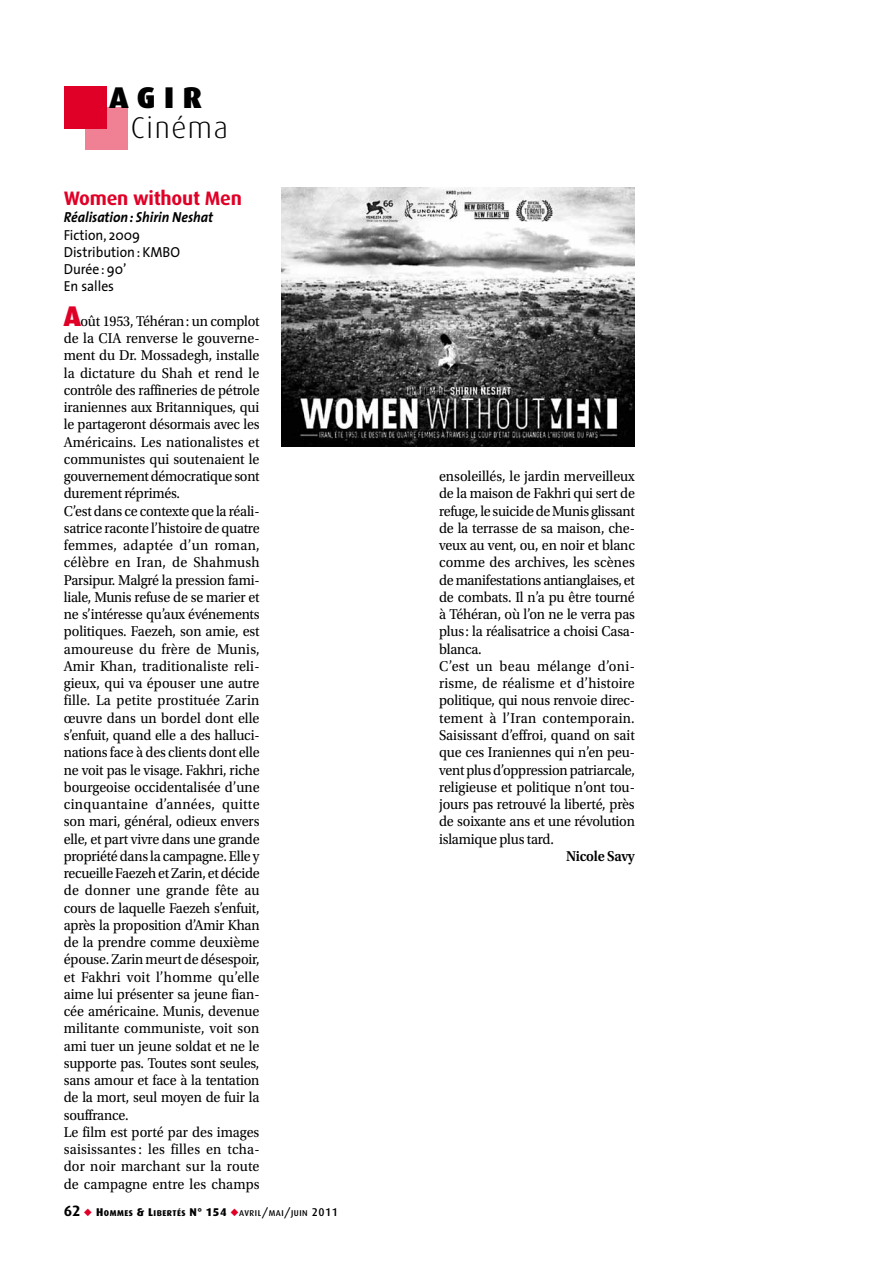
<style>
.page{position:relative;width:893px;height:1263px;background:#fff}
.page>*{position:absolute;margin:0;border:0;box-sizing:border-box;transform-origin:0 0}
.t1{font:300 30px "Dax";letter-spacing:.05em;color:#000}
.t2{font:900 30px "Dax";color:#000}
.t3{font:700 19.5px "Dax";letter-spacing:-.015em;color:#e00027}
.t4{font:15px/17.2px "Utopia Std";letter-spacing:-.01em;color:#000;scale:.94 1}
.t5{font:600 15px "Utopia Std";letter-spacing:-.015em;color:#000;scale:.94 1}
.t6{font:14.55px/17.2px "The Sans";color:#000;scale:.94 1}
.t7{font:italic 700 14.55px "The Sans";color:#000;scale:.94 1}
.t8{font:800 8.4px "Dax";letter-spacing:.06em;color:#000}
.s1{font-family:"Dax";font-weight:900;font-size:28.5px;color:#e00027}
.s2{font-weight:700;font-size:15px}
.s3{color:#e00027}
.s4{font-size:11.25px}
.s5{font-weight:500}
.s6{font-weight:500;font-size:11.25px}
</style>
<div class="page">
<div style="left:85px;top:108px;width:43px;height:42px;background:#f08093"></div>
<div style="left:64px;top:86px;width:42px;height:43px;background:#e00027"></div>
<img style="left:281px;top:188px;width:354px;height:259px">
<h1 class="t2" style="left:109px;top:80px;width:94px">agir</h1>
<h1 class="t1" style="left:131px;top:111px;width:98px">Cinéma</h1>
<h2 class="t3" style="left:64px;top:187px;width:180px">Women without Men</h2>
<p class="t7" style="left:64px;top:205px;width:160px">Réalisation: Shirin Neshat</p>
<p class="t6" style="left:64px;top:226px;width:125px">Fiction, 2009<br>Distribution: KMBO<br>Durée: 90’<br>En salles</p>
<p class="t4" style="left:64px;top:313px;width:210px"><span class="s1">A</span>oût 1953, Téhéran: un complot de la CIA renverse le gouverne&shy;ment du Dr. Mossadegh, installe la dictature du Shah et rend le contrôle des raffineries de pétrole iraniennes aux Britanniques, qui le partageront désormais avec les<br>Américains. Les nationalistes et communistes qui soutenaient le gouvernement démocratique sont durement réprimés.<br>C’est dans ce contexte que la réali&shy;satrice raconte l’histoire de quatre femmes, adaptée d’un roman, célèbre en Iran, de Shahmush<br>Parsipur. Malgré la pression fami&shy;liale, Munis refuse de se marier et ne s’intéresse qu’aux événements politiques. Faezeh, son amie, est amoureuse du frère de Munis,<br>Amir Khan, traditionaliste reli&shy;gieux, qui va épouser une autre fille. La petite prostituée Zarin œuvre dans un bordel dont elle s’enfuit, quand elle a des halluci&shy;nations face à des clients dont elle ne voit pas le visage. Fakhri, riche bourgeoise occidentalisée d’une cinquantaine d’années, quitte son mari, général, odieux envers elle, et part vivre dans une grande propriété dans la campagne. Elle y recueille Faezeh et Zarin, et décide de donner une grande fête au cours de laquelle Faezeh s’enfuit, après la proposition d’Amir Khan de la prendre comme deuxième épouse. Zarin meurt de désespoir, et Fakhri voit l’homme qu’elle aime lui présenter sa jeune fian&shy;cée américaine. Munis, devenue militante communiste, voit son ami tuer un jeune soldat et ne le supporte pas. Toutes sont seules, sans amour et face à la tentation de la mort, seul moyen de fuir la souffrance.<br>Le film est porté par des images saisissantes : les filles en tcha&shy;dor noir marchant sur la route de campagne entre les champs</p>
<p class="t8" style="left:64px;top:1209px;width:275px"><span class="s2">62</span> <span class="s3">◆</span> <span class="s4">H</span>OMMES <span class="s4">&amp; L</span>IBERTÉS <span class="s4">N° 154</span> <span class="s3">◆</span><span class="s5">AVRIL</span><span class="s6">/</span><span class="s5">MAI</span><span class="s6">/</span><span class="s5">JUIN</span> <span class="s6">2011</span></p>
<p class="t4" style="left:439px;top:468px;width:210px">ensoleillés, le jardin merveilleux de la maison de Fakhri qui sert de refuge, le suicide de Munis glissant de la terrasse de sa maison, che&shy;veux au vent, ou, en noir et blanc comme des archives, les scènes de manifestations antianglaises, et de combats. Il n’a pu être tourné à Téhéran, où l’on ne le verra pas plus: la réalisatrice a choisi Casa&shy;blanca.<br>C’est un beau mélange d’oni&shy;risme, de réalisme et d’histoire politique, qui nous renvoie direc&shy;tement à l’Iran contemporain.<br>Saisissant d’effroi, quand on sait que ces Iraniennes qui n’en peu&shy;vent plus d’oppression patriarcale, religieuse et politique n’ont tou&shy;jours pas retrouvé la liberté, près de soixante ans et une révolution islamique plus tard.</p>
<p class="t5" style="left:566px;top:847px;width:75px">Nicole Savy</p>
</div>
